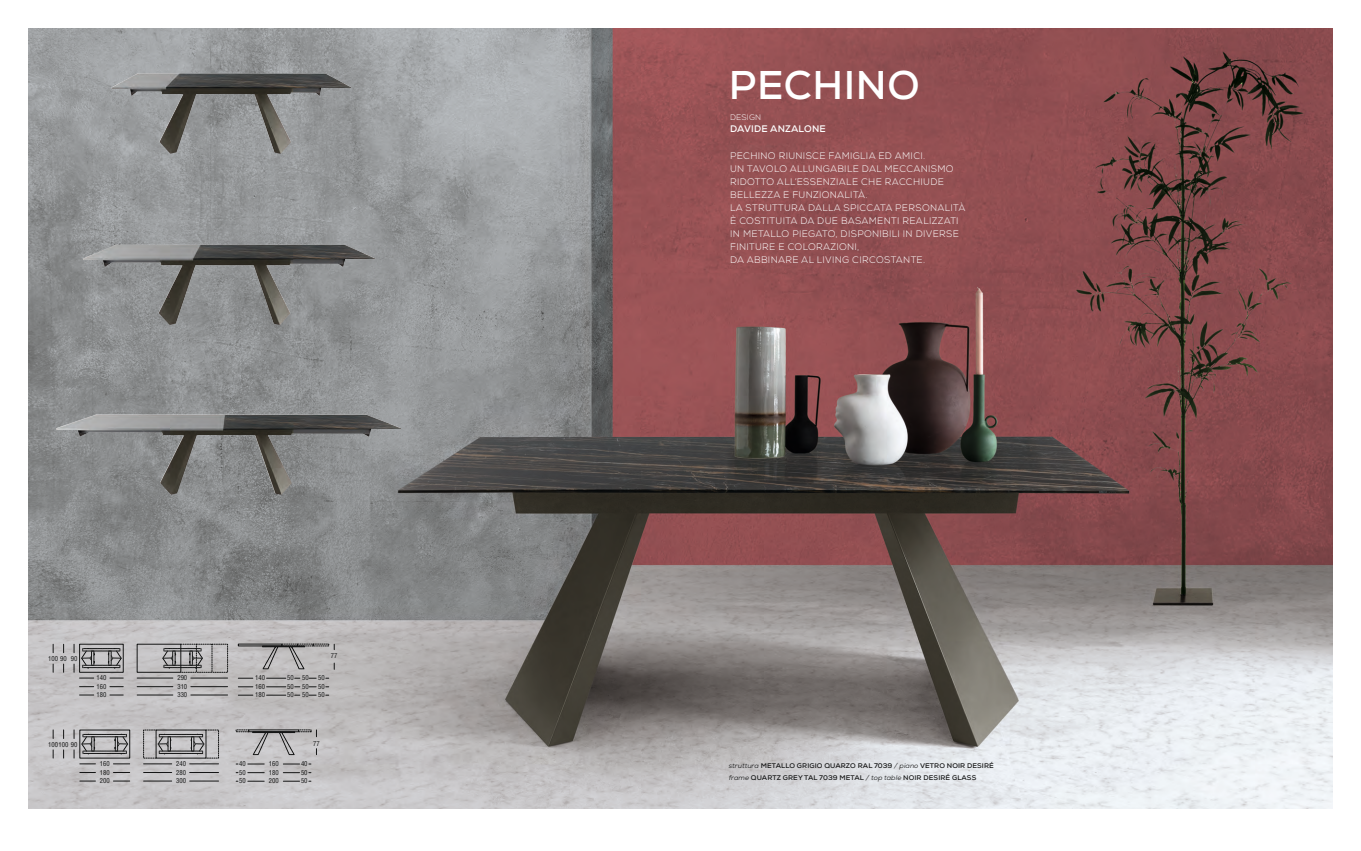
<style>
.page{position:relative;width:1361px;height:851px;background:#fff}
.page>*{position:absolute;margin:0;border:0;box-sizing:border-box;transform-origin:0 0}
.t1{font:700 40px "Nexa";letter-spacing:.015em;color:#fff}
.t2{font:300 9.5px "Nexa";letter-spacing:.035em;color:#fff}
.t3{font:700 9.5px "Nexa";letter-spacing:.02em;color:#fff}
.t4{font:300 8px "Nexa";letter-spacing:.02em;color:#fff}
.t5{font:700 6.7px "Nexa";letter-spacing:.015em;color:#151616;scale:1.04 1}
.t6{font:condensed 6.6px/8.6px "Helvetica LT Std";color:#151616}
.s1{font-weight:400;font-style:italic}
</style>
<div class="page">
<img style="left:28px;top:28px;width:1304px;height:780px">
<hr style="left:137px;top:694px;width:36px;height:1px;background:#151616">
<hr style="left:191px;top:694px;width:37px;height:1px;background:#151616">
<svg style="left:80px;top:694px;width:14px;height:1px"></svg>
<svg style="left:110px;top:694px;width:13px;height:1px"></svg>
<svg style="left:238px;top:695px;width:15px;height:1px"></svg>
<svg style="left:267px;top:695px;width:19px;height:1px"></svg>
<svg style="left:74px;top:643px;width:261px;height:44px"></svg>
<svg style="left:248px;top:772px;width:16px;height:1px"></svg>
<svg style="left:283px;top:772px;width:16px;height:1px"></svg>
<svg style="left:144px;top:772px;width:28px;height:1px"></svg>
<svg style="left:190px;top:772px;width:29px;height:1px"></svg>
<svg style="left:80px;top:772px;width:15px;height:1px"></svg>
<svg style="left:113px;top:772px;width:17px;height:1px"></svg>
<svg style="left:248px;top:780px;width:16px;height:1px"></svg>
<svg style="left:283px;top:780px;width:16px;height:1px"></svg>
<svg style="left:144px;top:780px;width:28px;height:1px"></svg>
<svg style="left:190px;top:780px;width:29px;height:1px"></svg>
<svg style="left:80px;top:780px;width:15px;height:1px"></svg>
<svg style="left:113px;top:780px;width:17px;height:1px"></svg>
<svg style="left:74px;top:729px;width:243px;height:35px"></svg>
<img style="left:111px;top:73px;width:240px;height:81px">
<img style="left:83px;top:245px;width:293px;height:80px">
<img style="left:56px;top:414px;width:345px;height:81px">
<p class="t6" style="left:48px;top:654px;width:31px">100 90 90</p>
<p class="t6" style="left:48px;top:739px;width:31px">100100 90</p>
<p class="t6" style="left:331px;top:651px;width:8px">77</p>
<p class="t6" style="left:96px;top:673px;width:11px">140<br>160</p>
<p class="t6" style="left:177px;top:682px;width:11px">310</p>
<p class="t6" style="left:255px;top:682px;width:11px">160</p>
<p class="t6" style="left:302px;top:682px;width:8px">50</p>
<p class="t6" style="left:177px;top:673px;width:11px">290</p>
<p class="t6" style="left:255px;top:673px;width:11px">140</p>
<p class="t6" style="left:302px;top:673px;width:8px">50</p>
<p class="t6" style="left:287px;top:673px;width:8px">50</p>
<p class="t6" style="left:318px;top:673px;width:8px">50</p>
<p class="t6" style="left:287px;top:682px;width:8px">50</p>
<p class="t6" style="left:318px;top:682px;width:8px">50</p>
<p class="t6" style="left:96px;top:690px;width:11px">180</p>
<p class="t6" style="left:177px;top:690px;width:11px">330</p>
<p class="t6" style="left:255px;top:690px;width:11px">180</p>
<p class="t6" style="left:302px;top:690px;width:8px">50</p>
<p class="t6" style="left:287px;top:690px;width:8px">50</p>
<p class="t6" style="left:318px;top:690px;width:8px">50</p>
<p class="t6" style="left:313px;top:738px;width:8px">77</p>
<p class="t6" style="left:100px;top:759px;width:11px">160<br>180</p>
<p class="t6" style="left:176px;top:767px;width:11px">280</p>
<p class="t6" style="left:239px;top:768px;width:8px">50</p>
<p class="t6" style="left:269px;top:768px;width:11px">180</p>
<p class="t6" style="left:301px;top:768px;width:8px">50</p>
<p class="t6" style="left:100px;top:776px;width:11px">200</p>
<p class="t6" style="left:176px;top:776px;width:11px">300</p>
<p class="t6" style="left:239px;top:776px;width:8px">50</p>
<p class="t6" style="left:269px;top:776px;width:11px">200</p>
<p class="t6" style="left:301px;top:776px;width:8px">50</p>
<p class="t6" style="left:176px;top:759px;width:11px">240</p>
<p class="t6" style="left:239px;top:759px;width:8px">40</p>
<p class="t6" style="left:269px;top:759px;width:11px">160</p>
<p class="t6" style="left:301px;top:759px;width:8px">40</p>
<p class="t1" style="left:729px;top:60px;width:192px">PECHINO</p>
<p class="t4" style="left:730px;top:112px;width:33px">DESIGN</p>
<p class="t3" style="left:730px;top:122px;width:97px">DAVIDE ANZALONE</p>
<p class="t2" style="left:730px;top:150px;width:196px">PECHINO RIUNISCE FAMIGLIA ED AMICI.</p>
<p class="t2" style="left:730px;top:163px;width:225px">UN TAVOLO ALLUNGABILE DAL MECCANISMO</p>
<p class="t2" style="left:730px;top:176px;width:215px">RIDOTTO ALL’ESSENZIALE CHE RACCHIUDE</p>
<p class="t2" style="left:730px;top:189px;width:139px">BELLEZZA E FUNZIONALITÀ.</p>
<p class="t2" style="left:730px;top:202px;width:237px">LA STRUTTURA DALLA SPICCATA PERSONALITÀ</p>
<p class="t2" style="left:730px;top:215px;width:230px">È COSTITUITA DA DUE BASAMENTI REALIZZATI</p>
<p class="t2" style="left:730px;top:228px;width:230px">IN METALLO PIEGATO, DISPONIBILI IN DIVERSE</p>
<p class="t2" style="left:730px;top:241px;width:131px">FINITURE E COLORAZIONI,</p>
<p class="t2" style="left:730px;top:254px;width:196px">DA ABBINARE AL LIVING CIRCOSTANTE.</p>
<p class="t5" style="left:729px;top:761px;width:256px"><span class="s1">struttura</span> METALLO GRIGIO QUARZO RAL 7039 <span class="s1">/ piano</span> VETRO NOIR DESIRÉ</p>
<p class="t5" style="left:729px;top:773px;width:240px"><span class="s1">frame</span> QUARTZ GREY TAL 7039 METAL <span class="s1">/ top table</span> NOIR DESIRÉ GLASS</p>
</div>
